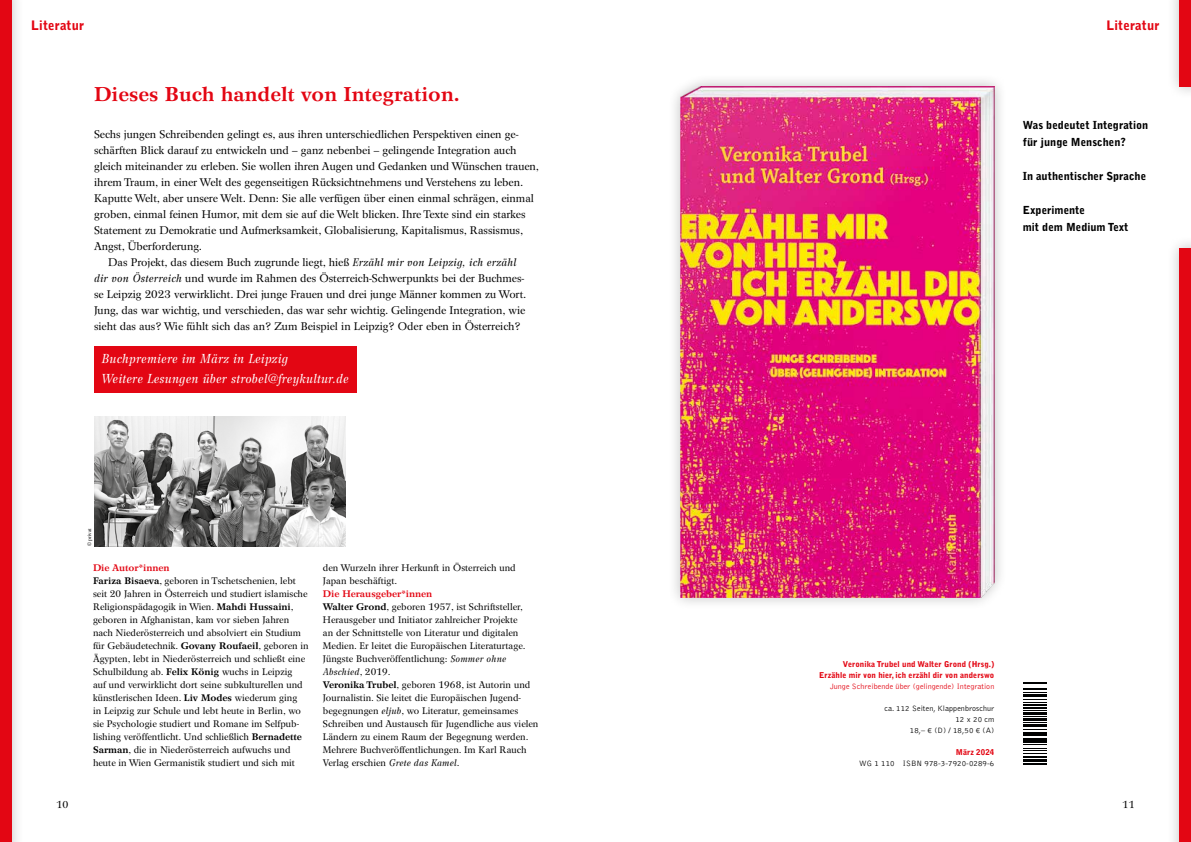
<style>
.page{position:relative;width:1191px;height:842px;background:#fff}
.page>*{position:absolute;margin:0;border:0;box-sizing:border-box;transform-origin:0 0}
.t1{font:700 20px "Wilke LT Std";letter-spacing:.01em;color:#e30613}
.t2{font:italic 13px/20px "Wilke LT Std";letter-spacing:.01em;color:#fff}
.t3{font:900 13px "Bell Gothic Std";letter-spacing:.01em;color:#e30613}
.t4{font:11px "Wilke LT Std";color:#000}
.t5{font:900 11px/17px "Bell Gothic Std";color:#000}
.t6{font:10px "Wilke LT Std";color:#000}
.t7{font:9.5px/13px "Wilke LT Std";letter-spacing:.005em;color:#000}
.t8{font:900 8px/11px "Bell Gothic Std";letter-spacing:.01em;color:#e30613;text-align:right}
.t9{font:300 8px/11px "Bell Gothic Std";letter-spacing:.01em;color:#000;text-align:right}
.t10{font:300 8px "Bell Gothic Std";letter-spacing:.01em;color:#e30613}
.t11{font:5px "Wilke LT Std";letter-spacing:.005em;color:#000}
.s1{font-style:italic}
.s2{font-weight:700;color:#e30613}
.s3{font-weight:700}
</style>
<div class="page">
<div style="left:667px;top:73px;width:340px;height:538px;background:#000;opacity:.25"></div>
<img style="left:680px;top:86px;width:314px;height:511px">
<svg style="left:1023px;top:763px;width:23px;height:2px"></svg>
<hr style="left:1023px;top:759px;width:23px;height:3px;background:#010202">
<hr style="left:1023px;top:756px;width:23px;height:2px;background:#010202">
<svg style="left:1023px;top:744px;width:23px;height:10px"></svg>
<hr style="left:1023px;top:741px;width:23px;height:2px;background:#010202">
<hr style="left:1023px;top:738px;width:23px;height:2px;background:#010202">
<svg style="left:1023px;top:710px;width:23px;height:26px"></svg>
<hr style="left:1023px;top:707px;width:23px;height:2px;background:#010202">
<hr style="left:1023px;top:704px;width:23px;height:2px;background:#010202">
<svg style="left:1023px;top:699px;width:23px;height:4px"></svg>
<hr style="left:1023px;top:694px;width:23px;height:2px;background:#010202">
<svg style="left:1023px;top:682px;width:23px;height:11px"></svg>
<div style="left:1166px;top:0;width:25px;height:99px;background:#000;opacity:.25"></div>
<div style="left:1179px;top:0;width:12px;height:86px;background:#e30613"></div>
<div style="left:1166px;top:235px;width:25px;height:607px;background:#000;opacity:.25"></div>
<div style="left:1179px;top:248px;width:12px;height:594px;background:#e30613"></div>
<div style="left:0;top:0;width:25px;height:842px;background:#000;opacity:.25"></div>
<div style="left:0;top:0;width:11px;height:842px;background:#e30613"></div>
<div style="left:94px;top:346px;width:262px;height:47px;background:#e30613"></div>
<img style="left:95px;top:417px;width:251px;height:129px">
<h2 class="t3" style="left:31px;top:17px;width:55px">Literatur</h2>
<h2 class="t3" style="left:1106px;top:17px;width:55px">Literatur</h2>
<h1 class="t1" style="left:94px;top:82px;width:367px">Dieses Buch handelt von Integration.</h1>
<p class="t4" style="left:94px;top:127px;width:426px">Sechs jungen Schreibenden gelingt es, aus ihren unterschiedlichen Perspektiven einen ge-</p>
<p class="t4" style="left:94px;top:143px;width:424px">schärften Blick darauf zu entwickeln und – ganz nebenbei – gelingende Integration auch</p>
<p class="t4" style="left:94px;top:159px;width:446px">gleich miteinander zu erleben. Sie wollen ihren Augen und Gedanken und Wünschen trauen,</p>
<p class="t4" style="left:94px;top:175px;width:431px">ihrem Traum, in einer Welt des gegenseitigen Rücksichtnehmens und Verstehens zu leben.</p>
<p class="t4" style="left:94px;top:191px;width:441px">Kaputte Welt, aber unsere Welt. Denn: Sie alle verfügen über einen einmal schrägen, einmal</p>
<p class="t4" style="left:94px;top:207px;width:433px">groben, einmal feinen Humor, mit dem sie auf die Welt blicken. Ihre Texte sind ein starkes</p>
<p class="t4" style="left:94px;top:223px;width:431px">Statement zu Demokratie und Aufmerksamkeit, Globalisierung, Kapitalismus, Rassismus,</p>
<p class="t4" style="left:94px;top:239px;width:110px">Angst, Überforderung.</p>
<p class="t4" style="left:108px;top:255px;width:410px">Das Projekt, das diesem Buch zugrunde liegt, hieß <span class="s1">Erzähl mir von Leipzig, ich erzähl</span></p>
<p class="t4" style="left:94px;top:271px;width:432px"><span class="s1">dir von Österreich</span> und wurde im Rahmen des Österreich-Schwerpunkts bei der Buchmes-</p>
<p class="t4" style="left:94px;top:287px;width:434px">se Leipzig 2023 verwirklicht. Drei junge Frauen und drei junge Männer kommen zu Wort.</p>
<p class="t4" style="left:94px;top:303px;width:433px">Jung, das war wichtig, und verschieden, das war sehr wichtig. Gelingende Integration, wie</p>
<p class="t4" style="left:94px;top:319px;width:428px">sieht das aus? Wie fühlt sich das an? Zum Beispiel in Leipzig? Oder eben in Österreich?</p>
<h2 class="t2" style="left:101px;top:348px;width:249px">Buchpremiere im März in Leipzig<br>Weitere Lesungen über strobel@freykultur.de</h2>
<p class="t11" style="left:86px;top:546px;width:20px;rotate:-90deg">© privat</p>
<p class="t7" style="left:93px;top:561px;width:217px"><span class="s2">Die Autor*innen<br></span><span class="s3">Fariza Bisaeva</span>, geboren in Tschetschenien, lebt seit 20 Jahren in Österreich und studiert islamische Religionspädagogik in Wien. <span class="s3">Mahdi Hussaini</span>, geboren in Afghanistan, kam vor sieben Jahren nach Niederösterreich und absolviert ein Studium für Gebäudetechnik. <span class="s3">Govany Roufaeil</span>, geboren in Ägypten, lebt in Niederösterreich und schließt eine Schulbildung ab. <span class="s3">Felix König</span> wuchs in Leipzig<br>auf und verwirklicht dort seine subkulturellen und künstlerischen Ideen. <span class="s3">Liv Modes</span> wiederum ging<br>in Leipzig zur Schule und lebt heute in Berlin, wo sie Psychologie studiert und Romane im Selfpub&shy;lishing veröffentlicht. Und schließlich <span class="s3">Bernadette Sarman</span>, die in Niederösterreich aufwuchs und heute in Wien Germanistik studiert und sich mit</p>
<p class="t7" style="left:323px;top:561px;width:194px">den Wurzeln ihrer Herkunft in Österreich und<br>Japan beschäftigt.</p>
<p class="t7" style="left:323px;top:587px;width:217px"><span class="s2">Die Herausgeber*innen<br></span><span class="s3">Walter Grond</span>, geboren 1957, ist Schriftsteller, Herausgeber und Initiator zahlreicher Projekte<br>an der Schnittstelle von Literatur und digitalen Medien. Er leitet die Europäischen Literaturtage.<br>Jüngste Buchveröffentlichung: <span class="s1">Sommer ohne Abschied</span>, 2019.<br><span class="s3">Veronika Trubel</span>, geboren 1968, ist Autorin und Journalistin. Sie leitet die Europäischen Jugend&shy;begegnungen <span class="s1">eljub</span>, wo Literatur, gemeinsames Schreiben und Austausch für Jugendliche aus vielen Ländern zu einem Raum der Begegnung werden.<br>Mehrere Buchveröffentlichungen. Im Karl Rauch Verlag erschien <span class="s1">Grete das Kamel</span>.</p>
<p class="t5" style="left:1022px;top:116px;width:127px">Was bedeutet Integration für junge Menschen?</p>
<p class="t5" style="left:1022px;top:167px;width:125px">In authentischer Sprache</p>
<p class="t5" style="left:1022px;top:201px;width:107px">Experimente<br>mit dem Medium Text</p>
<p class="t8" style="left:819px;top:658px;width:177px">Veronika Trubel und Walter Grond (Hrsg.)<br>Erzähle mir von hier, ich erzähl dir von anderswo</p>
<p class="t10" style="left:830px;top:682px;width:166px">Junge Schreibende über (gelingende) Integration</p>
<p class="t9" style="left:884px;top:703px;width:111px">ca. 112 Seiten, Klappenbroschur<br>12 x 20 cm<br>18,– € (D) / 18,50 € (A)</p>
<p class="t8" style="left:956px;top:746px;width:40px">März 2024</p>
<p class="t9" style="left:859px;top:758px;width:137px">WG 1 110 ISBN 978-3-7920-0289-6</p>
<p class="t6" style="left:56px;top:798px;width:14px">10</p>
<p class="t6" style="left:1122px;top:798px;width:14px">11</p>
</div>
